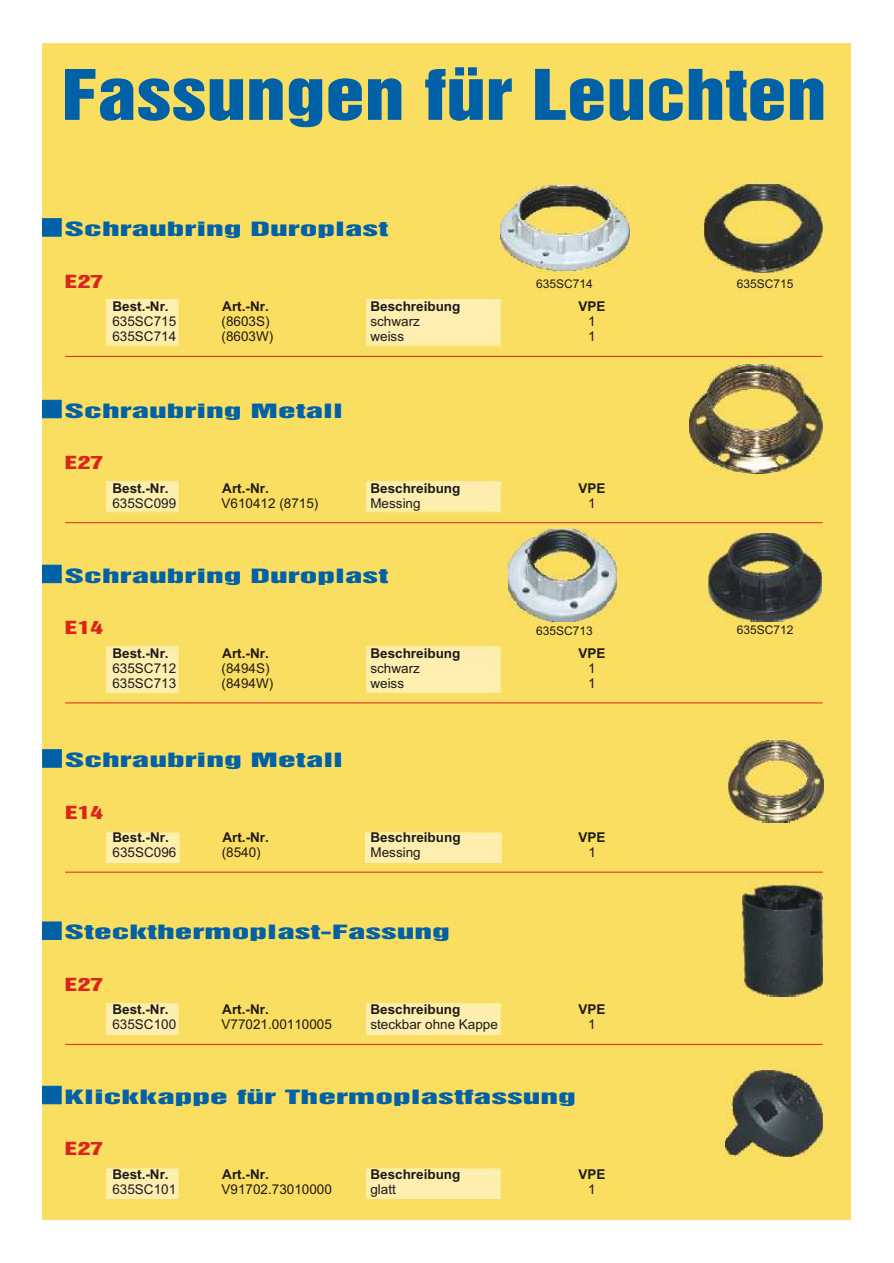
<style>
.page{position:relative;width:894px;height:1263px;background:#fff}
.page>*{position:absolute;margin:0;border:0;box-sizing:border-box;transform-origin:0 0}
.t1{font:63.6px "Switzerland Inserat";color:#0061a6;scale:1.24 1}
.t2{font:18px "Switzerland Inserat";color:#0061a6;scale:1.97 1}
.t3{font:16.5px "Switzerland Inserat";color:#d9261c;scale:1.54 1}
.t4{font:13.5px "Arial";color:#1f1a17}
.t5{font:700 13.5px "Arial";color:#1f1a17}
.t6{font:12px "Arial";color:#1f1a17}
</style>
<div class="page">
<div style="left:42px;top:43px;width:809px;height:1177px;background:#fade61;border:1px solid #fade61"></div>
<div style="left:42px;top:219px;width:19px;height:17px;background:#0061a6"></div>
<div style="left:42px;top:565px;width:19px;height:18px;background:#0061a6;border:1px solid #0061a6"></div>
<div style="left:42px;top:400px;width:19px;height:18px;background:#0061a6;border:1px solid #0061a6"></div>
<div style="left:43px;top:750px;width:18px;height:17px;background:#0061a6"></div>
<div style="left:42px;top:922px;width:19px;height:18px;background:#0061a6"></div>
<div style="left:42px;top:1086px;width:19px;height:18px;background:#0061a6;border:1px solid #0061a6"></div>
<img style="left:107px;top:299px;width:74px;height:47px">
<img style="left:107px;top:646px;width:73px;height:47px">
<img style="left:107px;top:481px;width:73px;height:32px">
<img style="left:107px;top:830px;width:74px;height:32px">
<img style="left:107px;top:1002px;width:73px;height:33px">
<img style="left:107px;top:1167px;width:73px;height:32px">
<img style="left:366px;top:299px;width:136px;height:47px">
<img style="left:366px;top:646px;width:136px;height:47px">
<img style="left:366px;top:481px;width:136px;height:32px">
<img style="left:366px;top:830px;width:136px;height:32px">
<img style="left:366px;top:1002px;width:136px;height:33px">
<img style="left:366px;top:1167px;width:136px;height:32px">
<hr style="left:65px;top:356px;width:758px;height:1px;background:#d9261c">
<hr style="left:65px;top:703px;width:758px;height:1px;background:#d9261c">
<hr style="left:65px;top:522px;width:758px;height:1px;background:#d9261c">
<hr style="left:65px;top:872px;width:758px;height:1px;background:#d9261c">
<hr style="left:65px;top:1044px;width:758px;height:1px;background:#d9261c">
<img style="left:704px;top:184px;width:119px;height:89px">
<img style="left:500px;top:185px;width:130px;height:87px">
<img style="left:690px;top:365px;width:133px;height:108px">
<img style="left:509px;top:528px;width:109px;height:94px">
<img style="left:708px;top:534px;width:114px;height:88px">
<img style="left:727px;top:740px;width:96px;height:82px">
<img style="left:742px;top:885px;width:81px;height:111px">
<img style="left:726px;top:1070px;width:98px;height:87px">
<h1 class="t1" style="left:62px;top:68px;width:618px">Fassungen für Leuchten</h1>
<h2 class="t2" style="left:65px;top:221px;width:166px">Schraubring Duroplast</h2>
<p class="t3" style="left:65px;top:274px;width:26px">E27</p>
<p class="t6" style="left:536px;top:279px;width:58px">635SC714</p>
<p class="t5" style="left:112px;top:301px;width:58px">Best.-Nr.</p>
<p class="t5" style="left:222px;top:301px;width:48px">Art.-Nr.</p>
<p class="t5" style="left:370px;top:301px;width:92px">Beschreibung</p>
<p class="t5" style="left:578px;top:301px;width:29px">VPE</p>
<p class="t4" style="left:112px;top:316px;width:65px">635SC715</p>
<p class="t4" style="left:222px;top:316px;width:50px">(8603S)</p>
<p class="t4" style="left:370px;top:316px;width:51px">schwarz</p>
<p class="t4" style="left:588px;top:316px;width:9px">1</p>
<p class="t4" style="left:112px;top:331px;width:65px">635SC714</p>
<p class="t4" style="left:222px;top:331px;width:53px">(8603W)</p>
<p class="t4" style="left:370px;top:331px;width:35px">weiss</p>
<p class="t4" style="left:588px;top:331px;width:9px">1</p>
<h2 class="t2" style="left:65px;top:403px;width:143px">Schraubring Metall</h2>
<p class="t3" style="left:65px;top:456px;width:26px">E27</p>
<p class="t5" style="left:112px;top:483px;width:58px">Best.-Nr.</p>
<p class="t5" style="left:222px;top:483px;width:48px">Art.-Nr.</p>
<p class="t5" style="left:370px;top:483px;width:92px">Beschreibung</p>
<p class="t5" style="left:578px;top:483px;width:29px">VPE</p>
<p class="t4" style="left:112px;top:498px;width:65px">635SC099</p>
<p class="t4" style="left:222px;top:498px;width:98px">V610412 (8715)</p>
<p class="t4" style="left:370px;top:498px;width:52px">Messing</p>
<p class="t4" style="left:588px;top:498px;width:9px">1</p>
<h2 class="t2" style="left:65px;top:568px;width:166px">Schraubring Duroplast</h2>
<p class="t3" style="left:65px;top:621px;width:26px">E14</p>
<p class="t6" style="left:536px;top:626px;width:58px">635SC713</p>
<p class="t5" style="left:112px;top:648px;width:58px">Best.-Nr.</p>
<p class="t5" style="left:222px;top:648px;width:48px">Art.-Nr.</p>
<p class="t5" style="left:370px;top:648px;width:92px">Beschreibung</p>
<p class="t5" style="left:578px;top:648px;width:29px">VPE</p>
<p class="t4" style="left:112px;top:663px;width:65px">635SC712</p>
<p class="t4" style="left:222px;top:663px;width:50px">(8494S)</p>
<p class="t4" style="left:370px;top:663px;width:51px">schwarz</p>
<p class="t4" style="left:588px;top:663px;width:9px">1</p>
<p class="t4" style="left:112px;top:678px;width:65px">635SC713</p>
<p class="t4" style="left:222px;top:678px;width:53px">(8494W)</p>
<p class="t4" style="left:370px;top:678px;width:35px">weiss</p>
<p class="t4" style="left:588px;top:678px;width:9px">1</p>
<h2 class="t2" style="left:65px;top:752px;width:143px">Schraubring Metall</h2>
<p class="t3" style="left:65px;top:805px;width:26px">E14</p>
<p class="t5" style="left:113px;top:832px;width:58px">Best.-Nr.</p>
<p class="t5" style="left:222px;top:832px;width:48px">Art.-Nr.</p>
<p class="t5" style="left:371px;top:832px;width:92px">Beschreibung</p>
<p class="t5" style="left:579px;top:832px;width:29px">VPE</p>
<p class="t4" style="left:113px;top:847px;width:65px">635SC096</p>
<p class="t4" style="left:222px;top:847px;width:41px">(8540)</p>
<p class="t4" style="left:371px;top:847px;width:52px">Messing</p>
<p class="t4" style="left:588px;top:847px;width:9px">1</p>
<h2 class="t2" style="left:65px;top:925px;width:197px">Steckthermoplast-Fassung</h2>
<p class="t3" style="left:65px;top:978px;width:26px">E27</p>
<p class="t5" style="left:112px;top:1005px;width:58px">Best.-Nr.</p>
<p class="t5" style="left:222px;top:1005px;width:48px">Art.-Nr.</p>
<p class="t5" style="left:370px;top:1005px;width:92px">Beschreibung</p>
<p class="t5" style="left:578px;top:1005px;width:29px">VPE</p>
<p class="t4" style="left:112px;top:1020px;width:65px">635SC100</p>
<p class="t4" style="left:222px;top:1020px;width:112px">V77021.00110005</p>
<p class="t4" style="left:370px;top:1020px;width:129px">steckbar ohne Kappe</p>
<p class="t4" style="left:588px;top:1020px;width:9px">1</p>
<h2 class="t2" style="left:65px;top:1089px;width:261px">Klickkappe für Thermoplastfassung</h2>
<p class="t3" style="left:65px;top:1142px;width:26px">E27</p>
<p class="t5" style="left:112px;top:1169px;width:58px">Best.-Nr.</p>
<p class="t5" style="left:222px;top:1169px;width:48px">Art.-Nr.</p>
<p class="t5" style="left:370px;top:1169px;width:92px">Beschreibung</p>
<p class="t5" style="left:578px;top:1169px;width:29px">VPE</p>
<p class="t4" style="left:112px;top:1184px;width:65px">635SC101</p>
<p class="t4" style="left:222px;top:1184px;width:112px">V91702.73010000</p>
<p class="t4" style="left:370px;top:1184px;width:27px">glatt</p>
<p class="t4" style="left:588px;top:1184px;width:9px">1</p>
<p class="t6" style="left:737px;top:279px;width:58px">635SC715</p>
<p class="t6" style="left:737px;top:626px;width:58px">635SC712</p>
</div>
